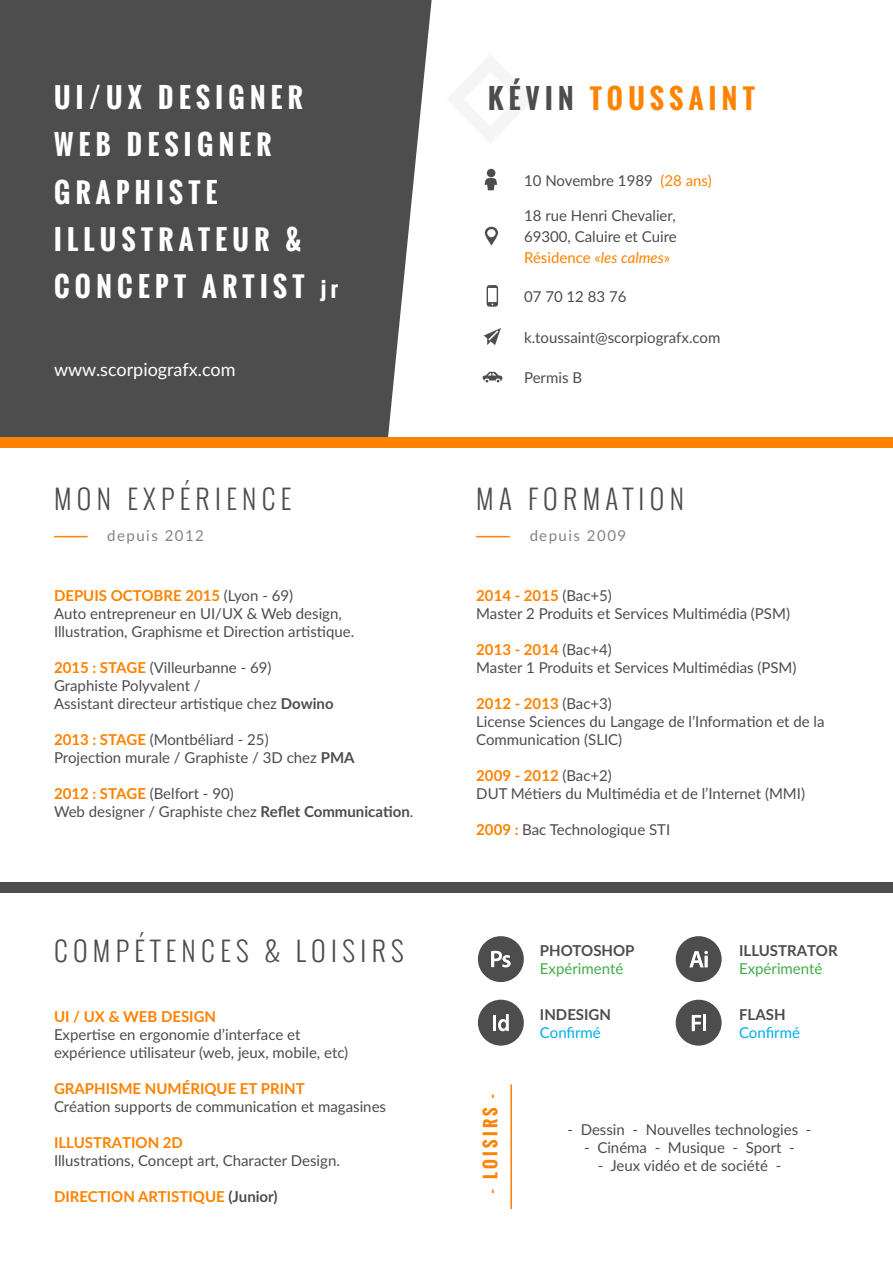
<style>
.page{position:relative;width:893px;height:1263px;background:#fff}
.page>*{position:absolute;margin:0;border:0;box-sizing:border-box;transform-origin:0 0}
.t1{font:700 27px "Oswald";letter-spacing:.2em;color:#fff}
.t2{font:300 27px "Oswald";letter-spacing:.2em;color:#4d4d4d}
.t3{font:700 27px "Oswald";letter-spacing:.2em;color:#ff8200}
.t4{font:18px "Lato";color:#fff}
.t5{font:700 16.5px "Oswald";letter-spacing:.2em;color:#ff8200}
.t6{font:15px/18px "Lato";color:#4d4d4d}
.t7{font:700 15px "Lato";color:#ff8200}
.t8{font:700 15px "Lato";color:#4d4d4d}
.t9{font:15px "Lato";color:#40ae49}
.t10{font:15px "Lato";color:#ff8200}
.t11{font:15px "Lato";letter-spacing:.1em;color:#4d4d4d}
.t12{font:15px "Lato";color:#00aeef}
.s1{color:#4d4d4d}
.s2{font-size:21px}
.s3{color:#ff8200}
.s4{font-style:italic}
.s5{font-weight:400;color:#4d4d4d}
.s6{font-weight:700;color:#ff8200}
.s7{font-weight:700}
</style>
<div class="page">
<div style="left:0;top:0;width:432px;height:438px;background:#4d4d4d"></div>
<div style="left:0;top:438px;width:893px;height:10px;background:#ff8200"></div>
<div style="left:0;top:882px;width:893px;height:11px;background:#4d4d4d"></div>
<svg style="left:487px;top:285px;width:11px;height:22px"></svg>
<svg style="left:485px;top:227px;width:13px;height:18px"></svg>
<svg style="left:484px;top:328px;width:17px;height:17px"></svg>
<svg style="left:484px;top:169px;width:13px;height:21px"></svg>
<div style="left:478px;top:936px;width:46px;height:46px;background:#4d4d4d;border-radius:50%"></div>
<div style="left:676px;top:936px;width:46px;height:46px;background:#4d4d4d;border-radius:50%"></div>
<div style="left:478px;top:1000px;width:46px;height:45px;background:#4d4d4d;border-radius:50%"></div>
<div style="left:676px;top:1000px;width:46px;height:45px;background:#4d4d4d;border-radius:50%"></div>
<svg style="left:491px;top:951px;width:19px;height:16px"></svg>
<hr style="left:493px;top:1015px;width:3px;height:16px;background:#fff">
<svg style="left:498px;top:1014px;width:11px;height:17px"></svg>
<svg style="left:692px;top:1015px;width:9px;height:16px"></svg>
<hr style="left:702px;top:1014px;width:3px;height:17px;background:#fff">
<svg style="left:689px;top:951px;width:19px;height:16px"></svg>
<hr style="left:54px;top:536px;width:34px;height:1px;background:#ff8200">
<hr style="left:476px;top:536px;width:34px;height:1px;background:#ff8200">
<svg style="left:483px;top:372px;width:19px;height:10px"></svg>
<hr style="left:510px;top:1084px;width:2px;height:125px;background:#ff8200">
<p class="t1" style="left:54px;top:77px;width:250px">UI/UX DESIGNER</p>
<p class="t3" style="left:488px;top:78px;width:268px"><span class="s1">KÉVIN</span> TOUSSAINT</p>
<p class="t1" style="left:54px;top:124px;width:219px">WEB DESIGNER</p>
<p class="t1" style="left:54px;top:172px;width:165px">GRAPHISTE</p>
<p class="t1" style="left:54px;top:219px;width:249px">ILLUSTRATEUR &amp;</p>
<p class="t1" style="left:54px;top:267px;width:286px">CONCEPT ARTIST <span class="s2">jr</span></p>
<p class="t6" style="left:524px;top:171px;width:189px">10 Novembre 1989 <span class="s3">(28 ans)</span></p>
<p class="t6" style="left:524px;top:206px;width:153px">18 rue Henri Chevalier,</p>
<p class="t6" style="left:524px;top:227px;width:154px">69300, Caluire et Cuire</p>
<p class="t10" style="left:524px;top:247px;width:148px">Résidence «<span class="s4">les calmes</span>»</p>
<p class="t6" style="left:524px;top:287px;width:104px">07 70 12 83 76</p>
<p class="t6" style="left:524px;top:327px;width:198px">k.toussaint@scorpiografx.com</p>
<p class="t4" style="left:54px;top:356px;width:183px">www.scorpiografx.com</p>
<p class="t6" style="left:524px;top:368px;width:59px">Permis B</p>
<p class="t2" style="left:54px;top:479px;width:239px">MON EXPÉRIENCE</p>
<p class="t2" style="left:476px;top:479px;width:209px">MA FORMATION</p>
<p class="t11" style="left:107px;top:525px;width:98px">depuis 2012</p>
<p class="t11" style="left:529px;top:525px;width:98px">depuis 2009</p>
<p class="t7" style="left:54px;top:585px;width:241px">DEPUIS OCTOBRE 2015 <span class="s5">(Lyon - 69)</span></p>
<p class="t6" style="left:54px;top:604px;width:289px">Auto entrepreneur en UI/UX &amp; Web design,</p>
<p class="t6" style="left:54px;top:622px;width:302px">Illustration, Graphisme et Direction artistique.</p>
<p class="t6" style="left:54px;top:658px;width:219px"><span class="s6">2015 : STAGE</span> (Villeurbanne - 69)</p>
<p class="t6" style="left:54px;top:676px;width:148px">Graphiste Polyvalent /</p>
<p class="t6" style="left:54px;top:694px;width:281px">Assistant directeur artistique chez <span class="s7">Dowino</span></p>
<p class="t6" style="left:54px;top:730px;width:216px"><span class="s6">2013 : STAGE</span> (Montbéliard - 25)</p>
<p class="t6" style="left:54px;top:748px;width:302px">Projection murale / Graphiste / 3D chez <span class="s7">PMA</span></p>
<p class="t6" style="left:54px;top:784px;width:181px"><span class="s6">2012 : STAGE</span> (Belfort - 90)</p>
<p class="t6" style="left:54px;top:802px;width:361px">Web designer / Graphiste chez <span class="s7">Reflet Communication</span>.</p>
<p class="t2" style="left:54px;top:931px;width:351px">COMPÉTENCES &amp; LOISIRS</p>
<p class="t7" style="left:54px;top:1005px;width:164px">UI / UX &amp; WEB DESIGN</p>
<p class="t6" style="left:54px;top:1024px;width:248px">Expertise en ergonomie d’interface et</p>
<p class="t6" style="left:54px;top:1042px;width:296px">expérience utilisateur (web, jeux, mobile, etc)</p>
<p class="t7" style="left:54px;top:1077px;width:252px">GRAPHISME NUMÉRIQUE ET PRINT</p>
<p class="t6" style="left:54px;top:1096px;width:334px">Création supports de communication et magasines</p>
<p class="t7" style="left:54px;top:1131px;width:130px">ILLUSTRATION 2D</p>
<p class="t6" style="left:54px;top:1150px;width:287px">Illustrations, Concept art, Character Design.</p>
<p class="t7" style="left:54px;top:1185px;width:225px">DIRECTION ARTISTIQUE <span class="s1">(Junior)</span></p>
<p class="t7" style="left:476px;top:585px;width:137px">2014 - 2015 <span class="s5">(Bac+5)</span></p>
<p class="t6" style="left:476px;top:604px;width:315px">Master 2 Produits et Services Multimédia (PSM)</p>
<p class="t7" style="left:476px;top:639px;width:137px">2013 - 2014 <span class="s5">(Bac+4)</span></p>
<p class="t6" style="left:476px;top:658px;width:322px">Master 1 Produits et Services Multimédias (PSM)</p>
<p class="t7" style="left:476px;top:693px;width:137px">2012 - 2013 <span class="s5">(Bac+3)</span></p>
<p class="t6" style="left:476px;top:712px;width:350px">License Sciences du Langage de l’Information et de la<br>Communication (SLIC)</p>
<p class="t7" style="left:476px;top:765px;width:137px">2009 - 2012 <span class="s5">(Bac+2)</span></p>
<p class="t6" style="left:476px;top:784px;width:330px">DUT Métiers du Multimédia et de l’Internet (MMI)</p>
<p class="t6" style="left:476px;top:820px;width:195px"><span class="s6">2009 :</span> Bac Technologique STI</p>
<p class="t5" style="left:478px;top:1192px;width:100px;rotate:-90deg">- LOISIRS -</p>
<p class="t8" style="left:540px;top:940px;width:96px">PHOTOSHOP</p>
<p class="t9" style="left:540px;top:958px;width:85px">Expérimenté</p>
<p class="t8" style="left:540px;top:1003px;width:73px">INDESIGN</p>
<p class="t12" style="left:540px;top:1021px;width:62px">Confirmé</p>
<p class="t8" style="left:739px;top:940px;width:100px">ILLUSTRATOR</p>
<p class="t9" style="left:739px;top:958px;width:85px">Expérimenté</p>
<p class="t8" style="left:739px;top:1003px;width:48px">FLASH</p>
<p class="t12" style="left:739px;top:1021px;width:62px">Confirmé</p>
<p class="t6" style="left:567px;top:1119px;width:245px">- Dessin - Nouvelles technologies -</p>
<p class="t6" style="left:584px;top:1137px;width:212px">- Cinéma - Musique - Sport -</p>
<p class="t6" style="left:598px;top:1155px;width:185px">- Jeux vidéo et de société -</p>
</div>
